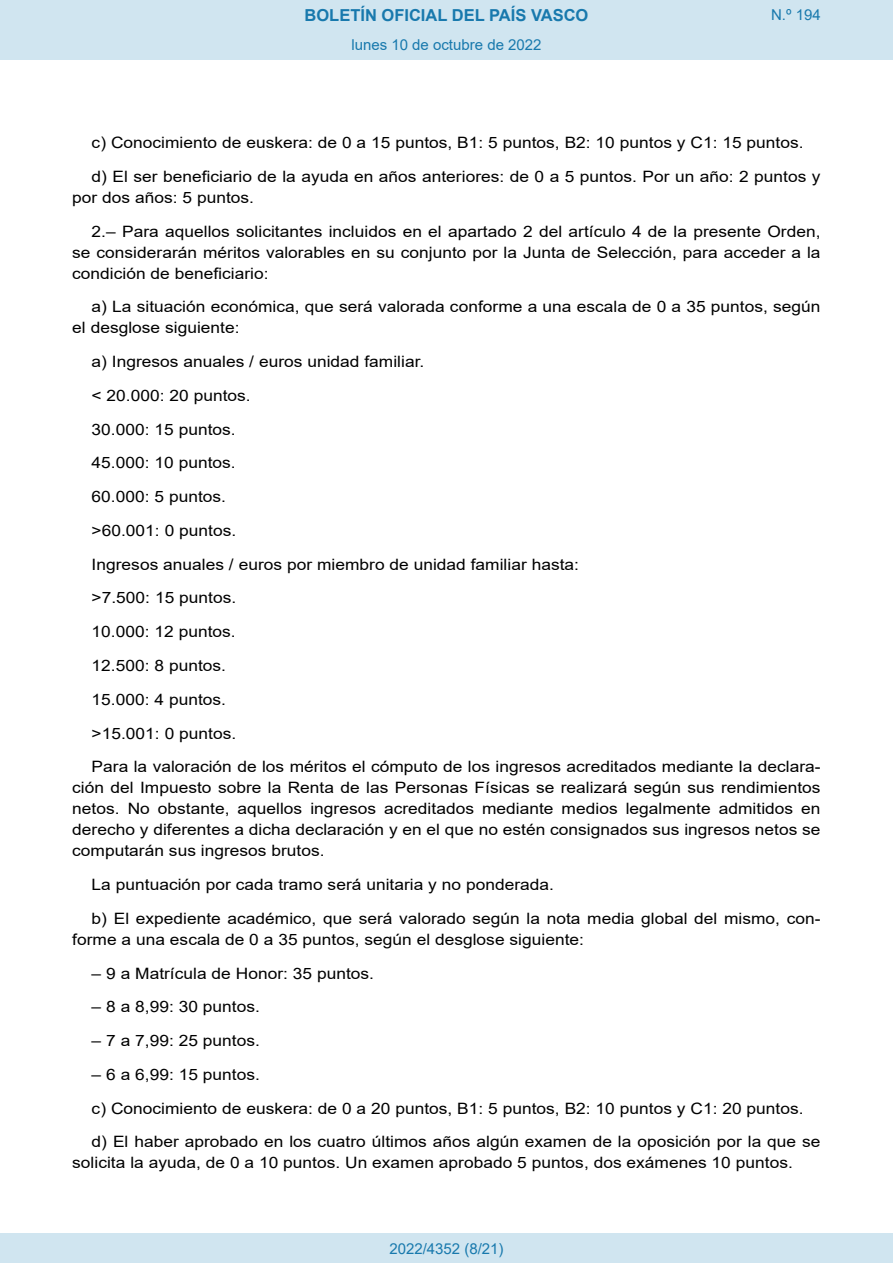
<style>
.page{position:relative;width:893px;height:1263px;background:#fff}
.page>*{position:absolute;margin:0;border:0;box-sizing:border-box;transform-origin:0 0}
.t1{font:700 16.5px "Arial";color:#1879ad}
.BOPVDetalle{font:15.6px/21px "Arial";color:#000;scale:1.11 1}
.Paginacion_Centro{font:15px "Arial";color:#1879ad}
</style>
<div class="page">
<div style="left:0;top:0;width:893px;height:60px;background:#d0e5f0"></div>
<div style="left:0;top:1233px;width:893px;height:30px;background:#d0e5f0"></div>
<p class="t1" style="left:305px;top:3px;width:285px">BOLETÍN OFICIAL DEL PAÍS VASCO</p>
<p class="Paginacion_Centro" style="left:351px;top:35px;width:192px">lunes 10 de octubre de 2022</p>
<p class="Paginacion_Centro" style="left:771px;top:5px;width:51px">N.º 194</p>
<p class="BOPVDetalle" style="left:92px;top:132px;width:643px">c) Conocimiento de euskera: de 0 a 15 puntos, B1: 5 puntos, B2: 10 puntos y C1: 15 puntos.</p>
<p class="BOPVDetalle" style="left:72px;top:166px;width:676px;text-indent:19px">d) El ser beneficiario de la ayuda en años anteriores: de 0 a 5 puntos. Por un año: 2 puntos y por dos años: 5 puntos.</p>
<p class="BOPVDetalle" style="left:72px;top:221px;width:676px;text-align:justify;text-indent:19px">2.– Para aquellos solicitantes incluidos en el apartado 2 del artículo 4 de la presente Orden, se considerarán méritos valorables en su conjunto por la Junta de Selección, para acceder a la condición de beneficiario:</p>
<p class="BOPVDetalle" style="left:72px;top:296px;width:676px;text-indent:19px">a) La situación económica, que será valorada conforme a una escala de 0 a 35 puntos, según el desglose siguiente:</p>
<p class="BOPVDetalle" style="left:92px;top:351px;width:301px">a) Ingresos anuales / euros unidad familiar.</p>
<p class="BOPVDetalle" style="left:92px;top:385px;width:145px">&lt; 20.000: 20 puntos.</p>
<p class="BOPVDetalle" style="left:92px;top:419px;width:131px">30.000: 15 puntos.</p>
<p class="BOPVDetalle" style="left:92px;top:452px;width:131px">45.000: 10 puntos.</p>
<p class="BOPVDetalle" style="left:92px;top:486px;width:123px">60.000: 5 puntos.</p>
<p class="BOPVDetalle" style="left:92px;top:520px;width:132px">&gt;60.001: 0 puntos.</p>
<p class="BOPVDetalle" style="left:92px;top:554px;width:441px">Ingresos anuales / euros por miembro de unidad familiar hasta:</p>
<p class="BOPVDetalle" style="left:92px;top:587px;width:132px">&gt;7.500: 15 puntos.</p>
<p class="BOPVDetalle" style="left:92px;top:621px;width:131px">10.000: 12 puntos.</p>
<p class="BOPVDetalle" style="left:92px;top:655px;width:123px">12.500: 8 puntos.</p>
<p class="BOPVDetalle" style="left:92px;top:689px;width:123px">15.000: 4 puntos.</p>
<p class="BOPVDetalle" style="left:92px;top:722px;width:132px">&gt;15.001: 0 puntos.</p>
<p class="BOPVDetalle" style="left:72px;top:756px;width:676px;text-align:justify;text-indent:19px">Para la valoración de los méritos el cómputo de los ingresos acreditados mediante la declara&shy;ción del Impuesto sobre la Renta de las Personas Físicas se realizará según sus rendimientos netos. No obstante, aquellos ingresos acreditados mediante medios legalmente admitidos en derecho y diferentes a dicha declaración y en el que no estén consignados sus ingresos netos se computarán sus ingresos brutos.</p>
<p class="BOPVDetalle" style="left:92px;top:874px;width:418px">La puntuación por cada tramo será unitaria y no ponderada.</p>
<p class="BOPVDetalle" style="left:72px;top:908px;width:676px;text-indent:19px">b) El expediente académico, que será valorado según la nota media global del mismo, con&shy;forme a una escala de 0 a 35 puntos, según el desglose siguiente:</p>
<p class="BOPVDetalle" style="left:92px;top:962px;width:256px">– 9 a Matrícula de Honor: 35 puntos.</p>
<p class="BOPVDetalle" style="left:92px;top:996px;width:153px">– 8 a 8,99: 30 puntos.</p>
<p class="BOPVDetalle" style="left:92px;top:1030px;width:153px">– 7 a 7,99: 25 puntos.</p>
<p class="BOPVDetalle" style="left:92px;top:1064px;width:153px">– 6 a 6,99: 15 puntos.</p>
<p class="BOPVDetalle" style="left:92px;top:1097px;width:643px">c) Conocimiento de euskera: de 0 a 20 puntos, B1: 5 puntos, B2: 10 puntos y C1: 20 puntos.</p>
<p class="BOPVDetalle" style="left:72px;top:1131px;width:676px;text-indent:19px">d) El haber aprobado en los cuatro últimos años algún examen de la oposición por la que se solicita la ayuda, de 0 a 10 puntos. Un examen aprobado 5 puntos, dos exámenes 10 puntos.</p>
<p class="Paginacion_Centro" style="left:389px;top:1238px;width:116px">2022/4352 (8/21)</p>
</div>
